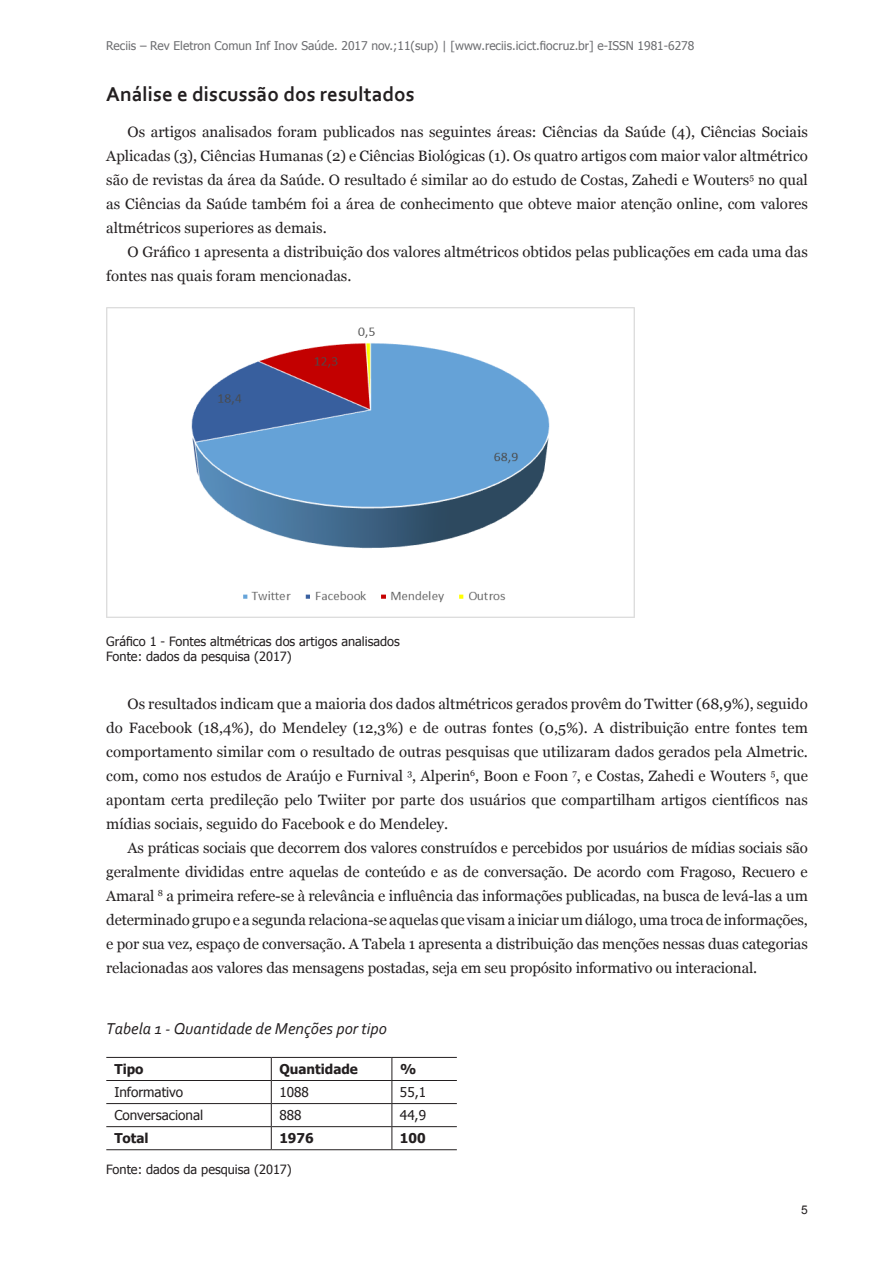
<style>
.page{position:relative;width:893px;height:1263px;background:#fff}
.page>*{position:absolute;margin:0;border:0;box-sizing:border-box;transform-origin:0 0}
.t1{font:700 21px "Corbel";color:#231f20}
.t2{font:italic 16.5px "Corbel";color:#231f20}
.t3{font:15px/24px "Georgia";color:#231f20;text-align:justify}
.t4{font:13.5px "Tahoma";color:#231f20}
.t5{font:700 13.5px "Tahoma";color:#231f20}
.t6{font:12.75px/15px "Tahoma";color:#231f20}
.t7{font:12px "Tahoma";color:#6c6d70}
.t8{font:12px "Arial";color:#231f20}
</style>
<div class="page">
<img style="left:106px;top:308px;width:529px;height:309px">
<hr style="left:106px;top:1057px;width:165px;height:1px;background:#231f20">
<hr style="left:271px;top:1057px;width:121px;height:1px;background:#231f20">
<hr style="left:392px;top:1057px;width:65px;height:1px;background:#231f20">
<hr style="left:106px;top:1080px;width:165px;height:1px;background:#231f20">
<hr style="left:271px;top:1080px;width:121px;height:1px;background:#231f20">
<hr style="left:392px;top:1080px;width:65px;height:1px;background:#231f20">
<hr style="left:106px;top:1103px;width:165px;height:1px;background:#231f20">
<hr style="left:271px;top:1103px;width:121px;height:1px;background:#231f20">
<hr style="left:392px;top:1103px;width:65px;height:1px;background:#231f20">
<hr style="left:106px;top:1126px;width:165px;height:1px;background:#231f20">
<hr style="left:271px;top:1126px;width:121px;height:1px;background:#231f20">
<svg style="left:271px;top:1058px;width:1px;height:91px"></svg>
<hr style="left:392px;top:1126px;width:65px;height:1px;background:#231f20">
<svg style="left:392px;top:1058px;width:1px;height:91px"></svg>
<hr style="left:106px;top:1149px;width:165px;height:1px;background:#231f20">
<hr style="left:271px;top:1149px;width:121px;height:1px;background:#231f20">
<hr style="left:392px;top:1149px;width:65px;height:1px;background:#231f20">
<p class="t7" style="left:106px;top:38px;width:590px">Reciis – Rev Eletron Comun Inf Inov Saúde. 2017 nov.;11(sup) | [www.reciis.icict.fiocruz.br] e-ISSN 1981-6278</p>
<h1 class="t1" style="left:106px;top:81px;width:310px">Análise e discussão dos resultados</h1>
<p class="t3" style="left:106px;top:121px;width:703px;text-indent:21px">Os artigos analisados foram publicados nas seguintes áreas: Ciências da Saúde (4), Ciências Sociais Aplicadas (3), Ciências Humanas (2) e Ciências Biológicas (1). Os quatro artigos com maior valor altmétrico são de revistas da área da Saúde. O resultado é similar ao do estudo de Costas, Zahedi e Wouters<sup>5</sup> no qual as Ciências da Saúde também foi a área de conhecimento que obteve maior atenção online, com valores altmétricos superiores as demais.</p>
<p class="t3" style="left:106px;top:241px;width:703px;text-indent:21px">O Gráfico 1 apresenta a distribuição dos valores altmétricos obtidos pelas publicações em cada uma das fontes nas quais foram mencionadas.</p>
<p class="t6" style="left:106px;top:633px;width:295px">Gráfico 1 - Fontes altmétricas dos artigos analisados<br>Fonte: dados da pesquisa (2017)</p>
<p class="t3" style="left:106px;top:693px;width:703px;text-indent:21px">Os resultados indicam que a maioria dos dados altmétricos gerados provêm do Twitter (68,9%), seguido do Facebook (18,4%), do Mendeley (12,3%) e de outras fontes (0,5%). A distribuição entre fontes tem comportamento similar com o resultado de outras pesquisas que utilizaram dados gerados pela Almetric. com, como nos estudos de Araújo e Furnival <sup>3</sup>, Alperin<sup>6</sup>, Boon e Foon <sup>7</sup>, e Costas, Zahedi e Wouters <sup>5</sup>, que apontam certa predileção pelo Twiiter por parte dos usuários que compartilham artigos científicos nas mídias sociais, seguido do Facebook e do Mendeley.</p>
<p class="t3" style="left:106px;top:837px;width:703px;text-indent:21px">As práticas sociais que decorrem dos valores construídos e percebidos por usuários de mídias sociais são geralmente divididas entre aquelas de conteúdo e as de conversação. De acordo com Fragoso, Recuero e Amaral <sup>8</sup> a primeira refere-se à relevância e influência das informações publicadas, na busca de levá-las a um determinado grupo e a segunda relaciona-se aquelas que visam a iniciar um diálogo, uma troca de informações, e por sua vez, espaço de conversação. A Tabela 1 apresenta a distribuição das menções nessas duas categorias relacionadas aos valores das mensagens postadas, seja em seu propósito informativo ou interacional.</p>
<p class="t2" style="left:106px;top:1018px;width:282px">Tabela 1 - Quantidade de Menções por tipo</p>
<p class="t5" style="left:114px;top:1060px;width:31px">Tipo</p>
<p class="t5" style="left:279px;top:1060px;width:80px">Quantidade</p>
<p class="t5" style="left:400px;top:1060px;width:18px">%</p>
<p class="t4" style="left:114px;top:1083px;width:70px">Informativo</p>
<p class="t4" style="left:279px;top:1083px;width:31px">1088</p>
<p class="t4" style="left:400px;top:1083px;width:28px">55,1</p>
<p class="t4" style="left:114px;top:1106px;width:90px">Conversacional</p>
<p class="t4" style="left:279px;top:1106px;width:24px">888</p>
<p class="t4" style="left:400px;top:1106px;width:28px">44,9</p>
<p class="t5" style="left:114px;top:1129px;width:36px">Total</p>
<p class="t5" style="left:279px;top:1129px;width:36px">1976</p>
<p class="t5" style="left:400px;top:1129px;width:27px">100</p>
<p class="t6" style="left:106px;top:1161px;width:187px">Fonte: dados da pesquisa (2017)</p>
<p class="t8" style="left:801px;top:1202px;width:8px">5</p>
</div>
